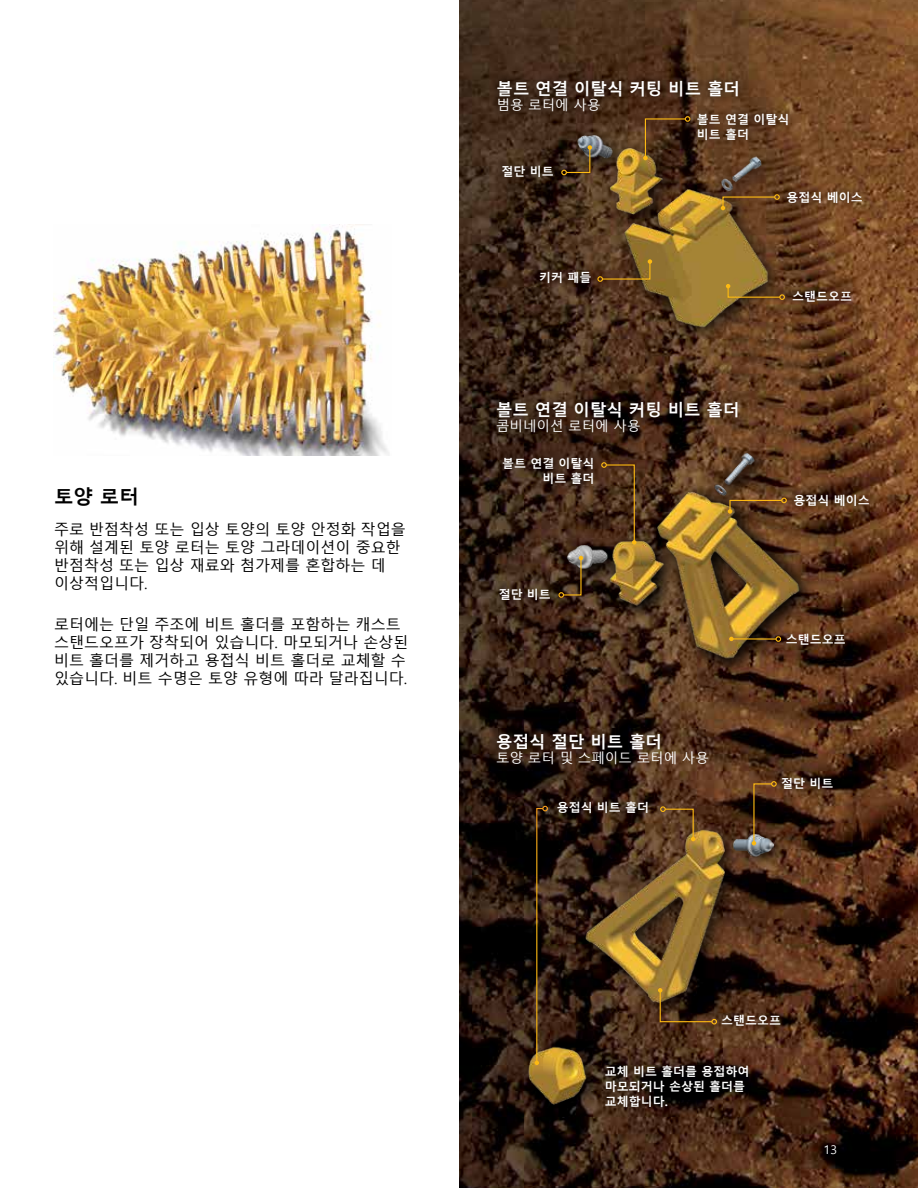
<style>
.page{position:relative;width:918px;height:1188px;background:#fff}
.page>*{position:absolute;margin:0;border:0;box-sizing:border-box;transform-origin:0 0}
.t1{font:700 19.5px "Malgun Gothic";color:#000}
.t2{font:700 16.5px "Malgun Gothic";color:#fff}
.t3{font:15px/18px "Malgun Gothic";color:#000}
.t4{font:13.5px "Malgun Gothic";color:#fff}
.t5{font:700 12px/15px "Malgun Gothic";color:#fff}
.t6{font:12px "Malgun Gothic";color:#fff}
</style>
<div class="page">
<img style="left:459px;top:0;width:459px;height:1188px">
<img style="left:54px;top:225px;width:335px;height:231px">
<div style="left:568px;top:126px;width:218px;height:219px;background:#000;opacity:.75"></div>
<img style="left:547px;top:124px;width:251px;height:206px">
<div style="left:494px;top:157px;width:67px;height:29px;background:#000;opacity:.75"></div>
<div style="left:689px;top:104px;width:108px;height:44px;background:#000;opacity:.75"></div>
<div style="left:532px;top:263px;width:67px;height:29px;background:#000;opacity:.75"></div>
<div style="left:784px;top:282px;width:76px;height:29px;background:#000;opacity:.75"></div>
<div style="left:779px;top:182px;width:91px;height:30px;background:#000;opacity:.75"></div>
<svg style="left:643px;top:116px;width:47px;height:44px;background:#492e15"></svg>
<svg style="left:561px;top:145px;width:31px;height:30px"></svg>
<svg style="left:721px;top:194px;width:59px;height:16px"></svg>
<svg style="left:726px;top:284px;width:59px;height:16px"></svg>
<svg style="left:597px;top:259px;width:55px;height:23px"></svg>
<div style="left:489px;top:71px;width:259px;height:35px;background:#000;opacity:.75"></div>
<div style="left:489px;top:89px;width:119px;height:31px;background:#000;opacity:.75"></div>
<img style="left:552px;top:426px;width:262px;height:262px">
<div style="left:778px;top:624px;width:75px;height:30px;background:#000;opacity:.75"></div>
<div style="left:786px;top:486px;width:91px;height:29px;background:#000;opacity:.75"></div>
<svg style="left:728px;top:498px;width:59px;height:16px"></svg>
<hr style="left:731px;top:638px;width:45px;height:2px;background:#fdba12">
<svg style="left:776px;top:636px;width:5px;height:6px"></svg>
<svg style="left:729px;top:637px;width:5px;height:4px"></svg>
<div style="left:491px;top:580px;width:67px;height:29px;background:#000;opacity:.75"></div>
<svg style="left:558px;top:556px;width:25px;height:42px"></svg>
<div style="left:495px;top:448px;width:108px;height:45px;background:#000;opacity:.75"></div>
<svg style="left:601px;top:462px;width:36px;height:83px;background:#53351a"></svg>
<div style="left:488px;top:393px;width:259px;height:35px;background:#000;opacity:.75"></div>
<div style="left:489px;top:411px;width:159px;height:31px;background:#000;opacity:.75"></div>
<div style="left:519px;top:1038px;width:86px;height:84px;background:#000;opacity:.75"></div>
<img style="left:519px;top:1042px;width:84px;height:70px">
<div style="left:577px;top:820px;width:215px;height:201px;background:#000;opacity:.75"></div>
<img style="left:562px;top:797px;width:223px;height:213px">
<div style="left:713px;top:1006px;width:76px;height:29px;background:#000;opacity:.75"></div>
<svg style="left:658px;top:988px;width:59px;height:37px;background:#3f2b12"></svg>
<div style="left:773px;top:769px;width:68px;height:29px;background:#000;opacity:.75"></div>
<svg style="left:752px;top:781px;width:25px;height:64px;background:#4f3621"></svg>
<div style="left:549px;top:793px;width:108px;height:29px;background:#000;opacity:.75"></div>
<svg style="left:660px;top:806px;width:35px;height:35px"></svg>
<svg style="left:535px;top:806px;width:13px;height:259px;background:#422c12"></svg>
<div style="left:597px;top:1056px;width:160px;height:60px;background:#000;opacity:.75"></div>
<div style="left:489px;top:724px;width:181px;height:35px;background:#000;opacity:.75"></div>
<h1 class="t1" style="left:54px;top:485px;width:86px">토양 로터</h1>
<p class="t3" style="left:54px;top:521px;width:353px">주로 반점착성 또는 입상 토양의 토양 안정화 작업을 위해 설계된 토양 로터는 토양 그라데이션이 중요한 반점착성 또는 입상 재료와 첨가제를 혼합하는 데 이상적입니다.</p>
<p class="t3" style="left:54px;top:616px;width:356px">로터에는 단일 주조에 비트 홀더를 포함하는 캐스트 스탠드오프가 장착되어 있습니다. 마모되거나 손상된 비트 홀더를 제거하고 용접식 비트 홀더로 교체할 수 있습니다. 비트 수명은 토양 유형에 따라 달라집니다.</p>
<p class="t2" style="left:497px;top:79px;width:245px">볼트 연결 이탈식 커팅 비트 홀더</p>
<p class="t4" style="left:497px;top:97px;width:106px">범용 로터에 사용</p>
<p class="t5" style="left:502px;top:164px;width:54px">절단 비트</p>
<p class="t5" style="left:539px;top:270px;width:54px">키커 패들</p>
<p class="t5" style="left:697px;top:112px;width:94px">볼트 연결 이탈식 비트 홀더</p>
<p class="t5" style="left:786px;top:190px;width:78px">용접식 베이스</p>
<p class="t5" style="left:792px;top:289px;width:61px">스탠드오프</p>
<p class="t2" style="left:496px;top:401px;width:245px">볼트 연결 이탈식 커팅 비트 홀더</p>
<p class="t4" style="left:496px;top:419px;width:146px">콤비네이션 로터에 사용</p>
<p class="t5" style="left:502px;top:456px;width:94px;text-align:right">볼트 연결 이탈식 비트 홀더</p>
<p class="t5" style="left:499px;top:587px;width:54px">절단 비트</p>
<p class="t2" style="left:496px;top:732px;width:167px">용접식 절단 비트 홀더</p>
<p class="t4" style="left:496px;top:750px;width:214px">토양 로터 및 스페이드 로터에 사용</p>
<p class="t5" style="left:557px;top:800px;width:94px">용접식 비트 홀더</p>
<p class="t5" style="left:793px;top:493px;width:78px">용접식 베이스</p>
<p class="t5" style="left:786px;top:632px;width:61px">스탠드오프</p>
<p class="t5" style="left:781px;top:776px;width:54px">절단 비트</p>
<p class="t5" style="left:721px;top:1014px;width:61px">스탠드오프</p>
<p class="t5" style="left:605px;top:1064px;width:146px">교체 비트 홀더를 용접하여 마모되거나 손상된 홀더를 교체합니다.</p>
<p class="t6" style="left:824px;top:1143px;width:15px">13</p>
</div>
